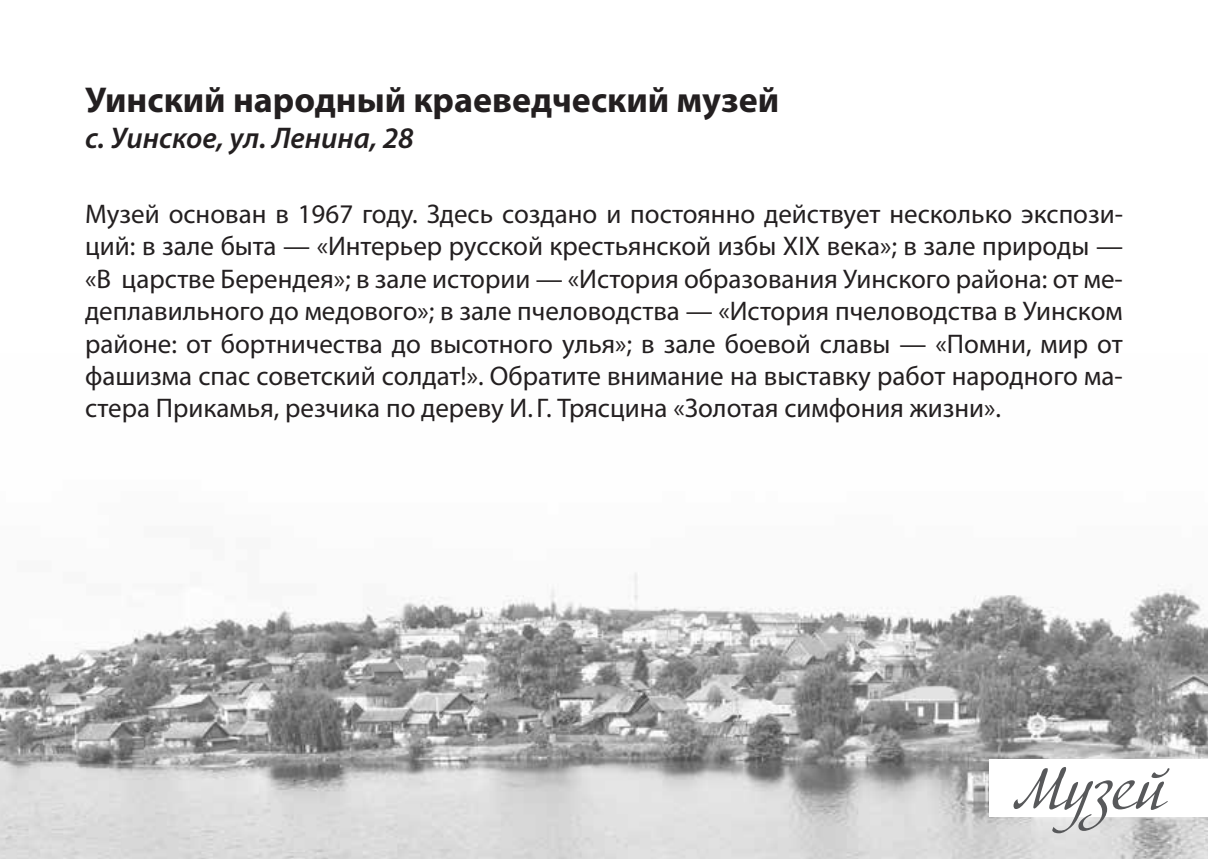
<style>
.page{position:relative;width:1208px;height:859px;background:#fff}
.page>*{position:absolute;margin:0;border:0;box-sizing:border-box;transform-origin:0 0}
.t1{font:60px "Adventure C";color:#57585a}
.t2{font:700 36px "Myriad Pro";color:#231f20}
.t3{font:italic 600 30px "Myriad Pro";color:#231f20}
.t4{font:27px/32.4px "Myriad Pro";color:#231f20;text-align:justify}
</style>
<div class="page">
<img style="left:0;top:572px;width:1208px;height:287px">
<div style="left:989px;top:759px;width:219px;height:58px;background:#fff"></div>
<h2 class="t2" style="left:85px;top:76px;width:695px">Уинский народный краеведческий музей</h2>
<p class="t3" style="left:85px;top:119px;width:330px">с. Уинское, ул. Ленина, 28</p>
<p class="t4" style="left:85px;top:197px;width:1039px">Музей основан в 1967 году. Здесь создано и постоянно действует несколько экспози&shy;ций: в зале быта — «Интерьер русской крестьянской избы XIX века»; в зале природы — «В царстве Берендея»; в зале истории — «История образования Уинского района: от ме&shy;деплавильного до медового»; в зале пчеловодства — «История пчеловодства в Уинском районе: от бортничества до высотного улья»; в зале боевой славы — «Помни, мир от фашизма спас советский солдат!». Обратите внимание на выставку работ народного ма&shy;стера Прикамья, резчика по дереву И. Г. Трясцина «Золотая симфония жизни».</p>
<h1 class="t1" style="left:1015px;top:753px;width:152px">Музей</h1>
</div>
